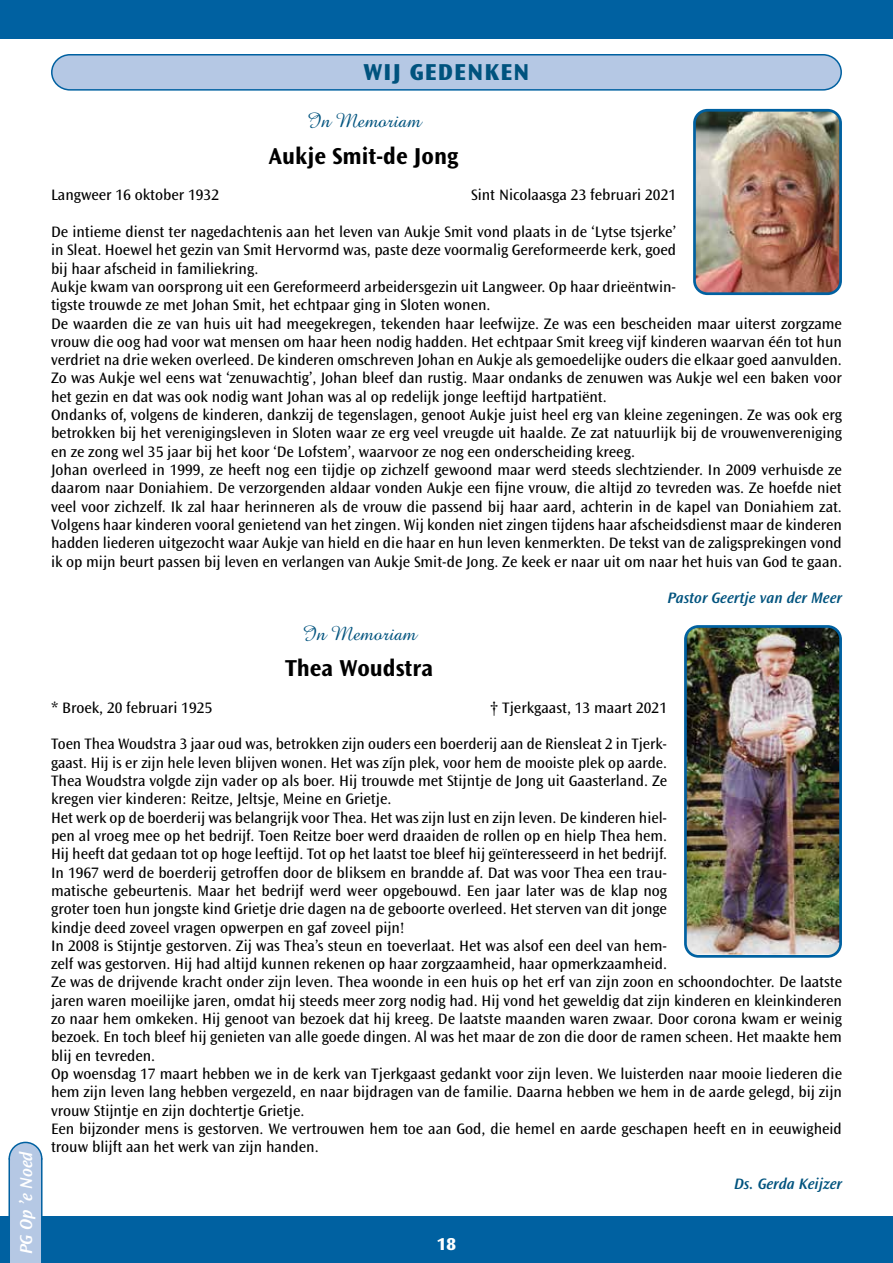
<style>
.page{position:relative;width:893px;height:1263px;background:#fff}
.page>*{position:absolute;margin:0;border:0;box-sizing:border-box;transform-origin:0 0}
.t1{font:700 24px "Ocean Sans Std";color:#000}
.t2{font:800 24px "Ocean Sans Std";letter-spacing:.05em;color:#00537e}
.t3{font:21px "Amazone BT";color:#00537e}
.t4{font:italic 600 18px "Ocean Sans Std";color:#fff}
.t5{font:800 18px "Ocean Sans Std";color:#fff}
.t6{font:15.75px/18.3px "Ocean Sans Std";color:#000}
.t7{font:italic 600 15.75px "Ocean Sans Std";color:#00537e}
</style>
<div class="page">
<div style="left:0;top:1217px;width:893px;height:46px;background:#0061a1"></div>
<div style="left:0;top:0;width:893px;height:38px;background:#0061a1"></div>
<svg style="left:8px;top:1141px;width:35px;height:122px;background:#a6c0de"></svg>
<svg style="left:51px;top:54px;width:791px;height:37px;background:#a7c0df"></svg>
<img style="left:688px;top:629px;width:150px;height:325px">
<div style="left:684px;top:625px;width:158px;height:333px;border:3px solid #0061a1;border-radius:13px"></div>
<img style="left:697px;top:113px;width:141px;height:178px">
<div style="left:693px;top:109px;width:149px;height:186px;border:3px solid #0061a1;border-radius:13px"></div>
<p class="t4" style="left:16px;top:1254px;width:105px;rotate:-90deg">PG Op ’e Noed</p>
<h1 class="t2" style="left:364px;top:58px;width:167px">WIJ GEDENKEN</h1>
<h2 class="t3" style="left:306px;top:108px;width:117px">In Memoriam</h2>
<h1 class="t1" style="left:269px;top:142px;width:191px">Aukje Smit-de Jong</h1>
<p class="t6" style="left:51px;top:186px;width:170px">Langweer 16 oktober 1932</p>
<p class="t6" style="left:471px;top:186px;width:206px">Sint Nicolaasga 23 februari 2021</p>
<p class="t6" style="left:51px;top:223px;width:793px">De intieme dienst ter nagedachtenis aan het leven van Aukje Smit vond plaats in de ‘Lytse tsjerke’<br>in Sleat. Hoewel het gezin van Smit Hervormd was, paste deze voormalig Gereformeerde kerk, goed<br>bij haar afscheid in familiekring.<br>Aukje kwam van oorsprong uit een Gereformeerd arbeidersgezin uit Langweer. Op haar drieëntwin-<br>tigste trouwde ze met Johan Smit, het echtpaar ging in Sloten wonen.<br>De waarden die ze van huis uit had meegekregen, tekenden haar leefwijze. Ze was een bescheiden maar uiterst zorgzame vrouw die oog had voor wat mensen om haar heen nodig hadden. Het echtpaar Smit kreeg vijf kinderen waarvan één tot hun verdriet na drie weken overleed. De kinderen omschreven Johan en Aukje als gemoedelijke ouders die elkaar goed aanvulden.<br>Zo was Aukje wel eens wat ‘zenuwachtig’, Johan bleef dan rustig. Maar ondanks de zenuwen was Aukje wel een baken voor het gezin en dat was ook nodig want Johan was al op redelijk jonge leeftijd hartpatiënt.<br>Ondanks of, volgens de kinderen, dankzij de tegenslagen, genoot Aukje juist heel erg van kleine zegeningen. Ze was ook erg betrokken bij het verenigingsleven in Sloten waar ze erg veel vreugde uit haalde. Ze zat natuurlijk bij de vrouwenvereniging en ze zong wel 35 jaar bij het koor ‘De Lofstem’, waarvoor ze nog een onderscheiding kreeg.<br>Johan overleed in 1999, ze heeft nog een tijdje op zichzelf gewoond maar werd steeds slechtziender. In 2009 verhuisde ze daarom naar Doniahiem. De verzorgenden aldaar vonden Aukje een fijne vrouw, die altijd zo tevreden was. Ze hoefde niet veel voor zichzelf. Ik zal haar herinneren als de vrouw die passend bij haar aard, achterin in de kapel van Doniahiem zat.<br>Volgens haar kinderen vooral genietend van het zingen. Wij konden niet zingen tijdens haar afscheidsdienst maar de kinderen hadden liederen uitgezocht waar Aukje van hield en die haar en hun leven kenmerkten. De tekst van de zaligsprekingen vond ik op mijn beurt passen bij leven en verlangen van Aukje Smit-de Jong. Ze keek er naar uit om naar het huis van God te gaan.</p>
<p class="t7" style="left:667px;top:589px;width:176px">Pastor Geertje van der Meer</p>
<h2 class="t3" style="left:301px;top:621px;width:117px">In Memoriam</h2>
<h1 class="t1" style="left:285px;top:655px;width:150px">Thea Woudstra</h1>
<p class="t6" style="left:51px;top:699px;width:163px">* Broek, 20 februari 1925</p>
<p class="t6" style="left:490px;top:699px;width:178px">† Tjerkgaast, 13 maart 2021</p>
<p class="t6" style="left:51px;top:735px;width:792px">Toen Thea Woudstra 3 jaar oud was, betrokken zijn ouders een boerderij aan de Riensleat 2 in Tjerk-<br>gaast. Hij is er zijn hele leven blijven wonen. Het was zíjn plek, voor hem de mooiste plek op aarde.<br>Thea Woudstra volgde zijn vader op als boer. Hij trouwde met Stijntje de Jong uit Gaasterland. Ze<br>kregen vier kinderen: Reitze, Jeltsje, Meine en Grietje.<br>Het werk op de boerderij was belangrijk voor Thea. Het was zijn lust en zijn leven. De kinderen hiel-<br>pen al vroeg mee op het bedrijf. Toen Reitze boer werd draaiden de rollen op en hielp Thea hem.<br>Hij heeft dat gedaan tot op hoge leeftijd. Tot op het laatst toe bleef hij geïnteresseerd in het bedrijf.<br>In 1967 werd de boerderij getroffen door de bliksem en brandde af. Dat was voor Thea een trau-<br>matische gebeurtenis. Maar het bedrijf werd weer opgebouwd. Een jaar later was de klap nog<br>groter toen hun jongste kind Grietje drie dagen na de geboorte overleed. Het sterven van dit jonge<br>kindje deed zoveel vragen opwerpen en gaf zoveel pijn!<br>In 2008 is Stijntje gestorven. Zij was Thea’s steun en toeverlaat. Het was alsof een deel van hem-<br>zelf was gestorven. Hij had altijd kunnen rekenen op haar zorgzaamheid, haar opmerkzaamheid.<br>Ze was de drijvende kracht onder zijn leven. Thea woonde in een huis op het erf van zijn zoon en schoondochter. De laatste jaren waren moeilijke jaren, omdat hij steeds meer zorg nodig had. Hij vond het geweldig dat zijn kinderen en kleinkinderen zo naar hem omkeken. Hij genoot van bezoek dat hij kreeg. De laatste maanden waren zwaar. Door corona kwam er weinig bezoek. En toch bleef hij genieten van alle goede dingen. Al was het maar de zon die door de ramen scheen. Het maakte hem blij en tevreden.<br>Op woensdag 17 maart hebben we in de kerk van Tjerkgaast gedankt voor zijn leven. We luisterden naar mooie liederen die hem zijn leven lang hebben vergezeld, en naar bijdragen van de familie. Daarna hebben we hem in de aarde gelegd, bij zijn vrouw Stijntje en zijn dochtertje Grietje.<br>Een bijzonder mens is gestorven. We vertrouwen hem toe aan God, die hemel en aarde geschapen heeft en in eeuwigheid trouw blijft aan het werk van zijn handen.</p>
<p class="t7" style="left:734px;top:1175px;width:109px">Ds. Gerda Keijzer</p>
<p class="t5" style="left:437px;top:1234px;width:21px">18</p>
</div>
